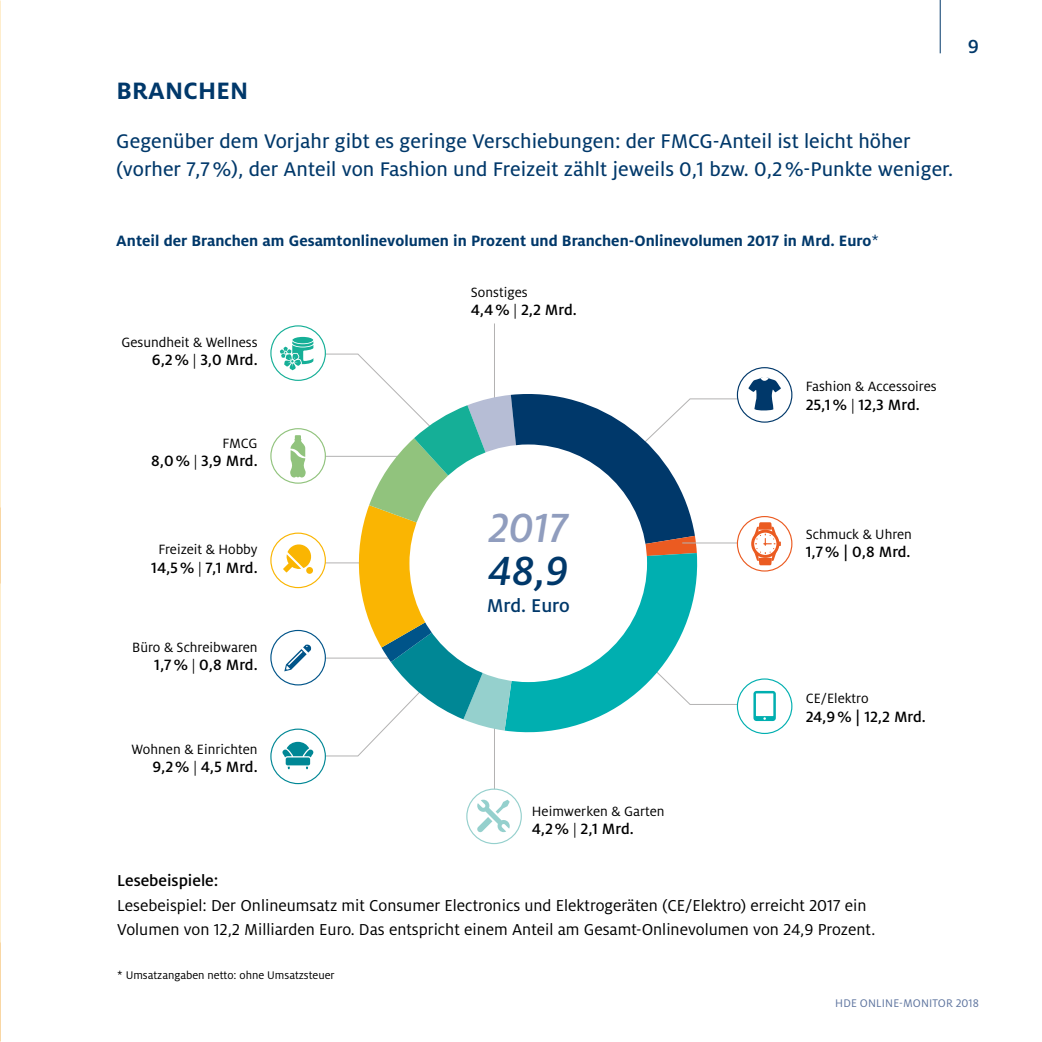
<style>
.page{position:relative;width:1042px;height:1042px;background:#fff}
.page>*{position:absolute;margin:0;border:0;box-sizing:border-box;transform-origin:0 0}
.t1{font:italic 500 45.15px "Milo OT";color:#909dbe}
.t2{font:italic 500 45.15px "Milo OT";color:#00386a}
.t3{font:700 26.25px "Milo OT";letter-spacing:.01em;color:#00386a}
.t4{font:21.88px/27.7px "Milo OT Text";color:#00386a}
.t5{font:500 21px "Milo OT";color:#00386a}
.t6{font:500 20.47px "Milo OT";color:#00386a}
.t7{font:17.5px/24.5px "Milo OT";color:#000}
.t8{font:500 17.5px "Milo OT";color:#000}
.t9{font:700 16.62px "Milo OT";color:#00386a}
.t10{font:500 16.45px "Milo OT";color:#000}
.t11{font:14.88px "Milo OT";color:#000}
.t12{font:12.25px "Milo OT";color:#000}
.t13{font:12.25px "Milo OT";letter-spacing:.01em;color:#5f759f}
.s1{font-weight:400}
.s2{font-weight:400;font-size:14.88px}
</style>
<div class="page">
<hr style="left:494px;top:712px;width:1px;height:81px;background:#b3b2b2">
<hr style="left:494px;top:323px;width:1px;height:89px;background:#b3b2b2">
<div style="left:467px;top:789px;width:54px;height:54px;background:#fff;border-radius:50%"></div>
<div style="left:466px;top:788px;width:56px;height:56px;border:1px solid #95d0cd;border-radius:50%"></div>
<svg style="left:477px;top:799px;width:33px;height:33px"></svg>
<div style="left:270px;top:728px;width:56px;height:56px;border:1px solid #008795;border-radius:50%"></div>
<div style="left:286px;top:757px;width:24px;height:8px;background:#008795;border-radius:2px"></div>
<svg style="left:271px;top:630px;width:54px;height:55px"></svg>
<svg style="left:280px;top:337px;width:501px;height:420px"></svg>
<hr style="left:940px;top:0;width:1px;height:53px;background:#00386a">
<h2 class="t3" style="left:116px;top:76px;width:133px">BRANCHEN</h2>
<p class="t4" style="left:116px;top:127px;width:838px">Gegenüber dem Vorjahr gibt es geringe Verschiebungen: der FMCG-Anteil ist leicht höher (vorher 7,7%), der Anteil von Fashion und Freizeit zählt jeweils 0,1 bzw. 0,2%-Punkte weniger.</p>
<p class="t5" style="left:968px;top:35px;width:13px">9</p>
<p class="t9" style="left:116px;top:232px;width:764px">Anteil der Branchen am Gesamtonlinevolumen in Prozent und Branchen-Onlinevolumen 2017 in Mrd. Euro<span class="s1">*</span></p>
<p class="t11" style="left:121px;top:334px;width:138px">Gesundheit &amp; Wellness</p>
<p class="t10" style="left:152px;top:350px;width:107px">6,2% <span class="s2">|</span> 3,0 Mrd.</p>
<p class="t11" style="left:222px;top:435px;width:37px">FMCG</p>
<p class="t10" style="left:151px;top:452px;width:108px">8,0% <span class="s2">|</span> 3,9 Mrd.</p>
<p class="t11" style="left:158px;top:541px;width:101px">Freizeit &amp; Hobby</p>
<p class="t10" style="left:151px;top:558px;width:108px">14,5% <span class="s2">|</span> 7,1 Mrd.</p>
<p class="t11" style="left:132px;top:639px;width:127px">Büro &amp; Schreibwaren</p>
<p class="t10" style="left:154px;top:656px;width:105px">1,7% <span class="s2">|</span> 0,8 Mrd.</p>
<p class="t11" style="left:132px;top:741px;width:128px">Wohnen &amp; Einrichten</p>
<p class="t10" style="left:153px;top:758px;width:107px">9,2% <span class="s2">|</span> 4,5 Mrd.</p>
<p class="t11" style="left:471px;top:284px;width:58px">Sonstiges</p>
<p class="t10" style="left:471px;top:301px;width:107px">4,4% <span class="s2">|</span> 2,2 Mrd.</p>
<h1 class="t1" style="left:488px;top:503px;width:81px">2017</h1>
<h1 class="t2" style="left:488px;top:546px;width:82px">48,9</h1>
<p class="t6" style="left:487px;top:594px;width:85px">Mrd. Euro</p>
<p class="t11" style="left:532px;top:803px;width:134px">Heimwerken &amp; Garten</p>
<p class="t10" style="left:532px;top:820px;width:103px">4,2% <span class="s2">|</span> 2,1 Mrd.</p>
<p class="t11" style="left:806px;top:379px;width:132px">Fashion &amp; Accessoires</p>
<p class="t10" style="left:806px;top:395px;width:115px">25,1% <span class="s2">|</span> 12,3 Mrd.</p>
<p class="t11" style="left:806px;top:526px;width:108px">Schmuck &amp; Uhren</p>
<p class="t10" style="left:806px;top:542px;width:106px">1,7% | 0,8 Mrd.</p>
<p class="t11" style="left:806px;top:691px;width:64px">CE/Elektro</p>
<p class="t10" style="left:806px;top:707px;width:122px">24,9% | 12,2 Mrd.</p>
<p class="t8" style="left:117px;top:871px;width:103px">Lesebeispiele:</p>
<p class="t7" style="left:117px;top:893px;width:759px">Lesebeispiel: Der Onlineumsatz mit Consumer Electronics und Elektrogeräten (CE/Elektro) erreicht 2017 ein<br>Volumen von 12,2 Milliarden Euro. Das entspricht einem Anteil am Gesamt-Onlinevolumen von 24,9 Prozent.</p>
<p class="t12" style="left:117px;top:968px;width:219px">* Umsatzangaben netto: ohne Umsatzsteuer</p>
<p class="t13" style="left:835px;top:996px;width:145px">HDE ONLINE-MONITOR 2018</p>
</div>
